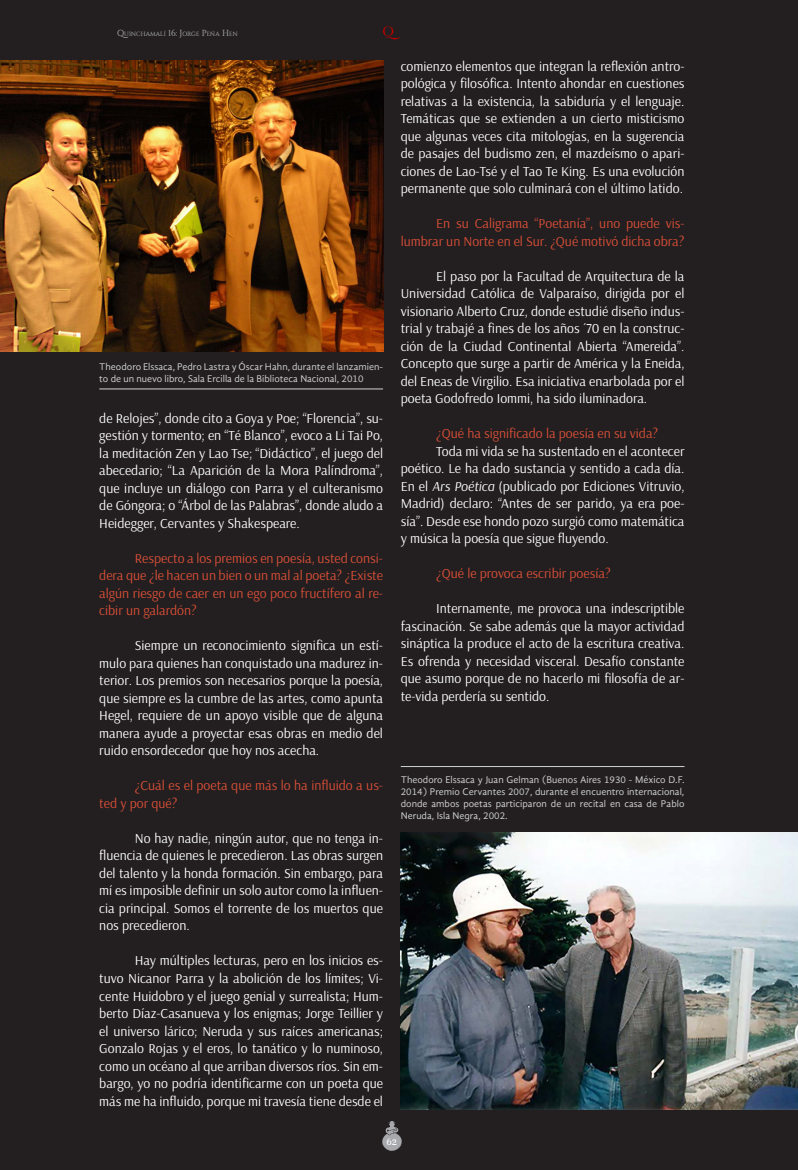
<style>
.page{position:relative;width:798px;height:1170px;background:#fff}
.page>*{position:absolute;margin:0;border:0;box-sizing:border-box;transform-origin:0 0}
.t1{font:13.75px/17.5px "Arsenal";color:#fff;text-align:justify}
.t2{font:13.75px/17.5px "Arsenal";color:#dc4f38;text-align:justify}
.t3{font:10px/12px "Gandhi Sans";color:#d1d2d4}
.t4{font:10px "Aver";color:#fff;scale:.95 1}
.t5{font:6.12px "Constantine";color:#a8a9ad}
.s1{font-size:8.75px}
.s2{font-style:italic}
</style>
<div class="page">
<div style="left:0;top:0;width:797px;height:1169px;background:#231f20"></div>
<img style="left:0;top:60px;width:383px;height:291px">
<img style="left:400px;top:832px;width:397px;height:277px">
<hr style="left:99px;top:389px;width:284px;height:1px;background:#d1d2d4">
<hr style="left:400px;top:766px;width:284px;height:1px;background:#d1d2d4">
<svg style="left:382px;top:1121px;width:20px;height:30px"></svg>
<svg style="left:383px;top:26px;width:17px;height:13px"></svg>
<p class="t5" style="left:117px;top:30px;width:122px"><span class="s1">Q</span>UINCHAMALÍ <span class="s1">16: J</span>ORGE <span class="s1">P</span>EÑA <span class="s1">H</span> EN</p>
<p class="t3" style="left:99px;top:361px;width:285px">Theodoro Elssaca, Pedro Lastra y Óscar Hahn, durante el lanzamien&shy;to de un nuevo libro, Sala Ercilla de la Biblioteca Nacional, 2010</p>
<p class="t1" style="left:99px;top:409px;width:285px">de Relojes”, donde cito a Goya y Poe; “Florencia”, su&shy;gestión y tormento; en “Té Blanco”, evoco a Li Tai Po, la meditación Zen y Lao Tse; “Didáctico”, el juego del abecedario; “La Aparición de la Mora Palíndroma”, que incluye un diálogo con Parra y el culteranismo de Góngora; o “Árbol de las Palabras”, donde aludo a Heidegger, Cervantes y Shakespeare.</p>
<p class="t2" style="left:99px;top:549px;width:285px;text-indent:35px">Respecto a los premios en poesía, usted consi&shy;dera que ¿le hacen un bien o un mal al poeta? ¿Existe algún riesgo de caer en un ego poco fructífero al re&shy;cibir un galardón?</p>
<p class="t1" style="left:99px;top:637px;width:285px;text-indent:35px">Siempre un reconocimiento significa un estí&shy;mulo para quienes han conquistado una madurez in&shy;terior. Los premios son necesarios porque la poesía, que siempre es la cumbre de las artes, como apunta Hegel, requiere de un apoyo visible que de alguna manera ayude a proyectar esas obras en medio del ruido ensordecedor que hoy nos acecha.</p>
<p class="t2" style="left:99px;top:777px;width:285px;text-indent:35px">¿Cuál es el poeta que más lo ha influido a us&shy;ted y por qué?</p>
<p class="t1" style="left:99px;top:829px;width:285px;text-indent:35px">No hay nadie, ningún autor, que no tenga in&shy;fluencia de quienes le precedieron. Las obras surgen del talento y la honda formación. Sin embargo, para mí es imposible definir un solo autor como la influen&shy;cia principal. Somos el torrente de los muertos que nos precedieron.</p>
<p class="t1" style="left:99px;top:952px;width:285px;text-indent:35px">Hay múltiples lecturas, pero en los inicios es&shy;tuvo Nicanor Parra y la abolición de los límites; Vi&shy;cente Huidobro y el juego genial y surrealista; Hum&shy;berto Díaz-Casanueva y los enigmas; Jorge Teillier y el universo lárico; Neruda y sus raíces americanas; Gonzalo Rojas y el eros, lo tanático y lo numinoso, como un océano al que arriban diversos ríos. Sin em&shy;bargo, yo no podría identificarme con un poeta que más me ha influido, porque mi travesía tiene desde el</p>
<p class="t1" style="left:400px;top:57px;width:285px">comienzo elementos que integran la reflexión antro&shy;pológica y filosófica. Intento ahondar en cuestiones relativas a la existencia, la sabiduría y el lenguaje.<br>Temáticas que se extienden a un cierto misticismo que algunas veces cita mitologías, en la sugerencia de pasajes del budismo zen, el mazdeísmo o apari&shy;ciones de Lao-Tsé y el Tao Te King. Es una evolución permanente que solo culminará con el último latido.</p>
<p class="t2" style="left:400px;top:215px;width:285px;text-align:right">En su Caligrama “Poetanía”, uno puede vis&shy;lumbrar un Norte en el Sur. ¿Qué motivó dicha obra?</p>
<p class="t1" style="left:400px;top:267px;width:285px;text-indent:35px">El paso por la Facultad de Arquitectura de la Universidad Católica de Valparaíso, dirigida por el visionario Alberto Cruz, donde estudié diseño indus&shy;trial y trabajé a fines de los años ´70 en la construc&shy;ción de la Ciudad Continental Abierta “Amereida”.<br>Concepto que surge a partir de América y la Eneida, del Eneas de Virgilio. Esa iniciativa enarbolada por el poeta Godofredo Iommi, ha sido iluminadora.</p>
<p class="t2" style="left:436px;top:425px;width:223px">¿Qué ha significado la poesía en su vida?</p>
<p class="t1" style="left:400px;top:442px;width:285px;text-indent:35px">Toda mi vida se ha sustentado en el acontecer poético. Le ha dado sustancia y sentido a cada día.<br>En el <span class="s2">Ars Poética</span> (publicado por Ediciones Vitruvio, Madrid) declaro: “Antes de ser parido, ya era poe&shy;sía”. Desde ese hondo pozo surgió como matemática y música la poesía que sigue fluyendo.</p>
<p class="t2" style="left:436px;top:565px;width:176px">¿Qué le provoca escribir poesía?</p>
<p class="t1" style="left:400px;top:600px;width:285px;text-indent:35px">Internamente, me provoca una indescriptible fascinación. Se sabe además que la mayor actividad sináptica la produce el acto de la escritura creativa.<br>Es ofrenda y necesidad visceral. Desafío constante que asumo porque de no hacerlo mi filosofía de ar&shy;te-vida perdería su sentido.</p>
<p class="t3" style="left:400px;top:773px;width:285px;text-align:justify">Theodoro Elssaca y Juan Gelman (Buenos Aires 1930 - México D.F.<br>2014) Premio Cervantes 2007, durante el encuentro internacional, donde ambos poetas participaron de un recital en casa de Pablo Neruda, Isla Negra, 2002.</p>
<p class="t4" style="left:386px;top:1135px;width:13px">62</p>
</div>
